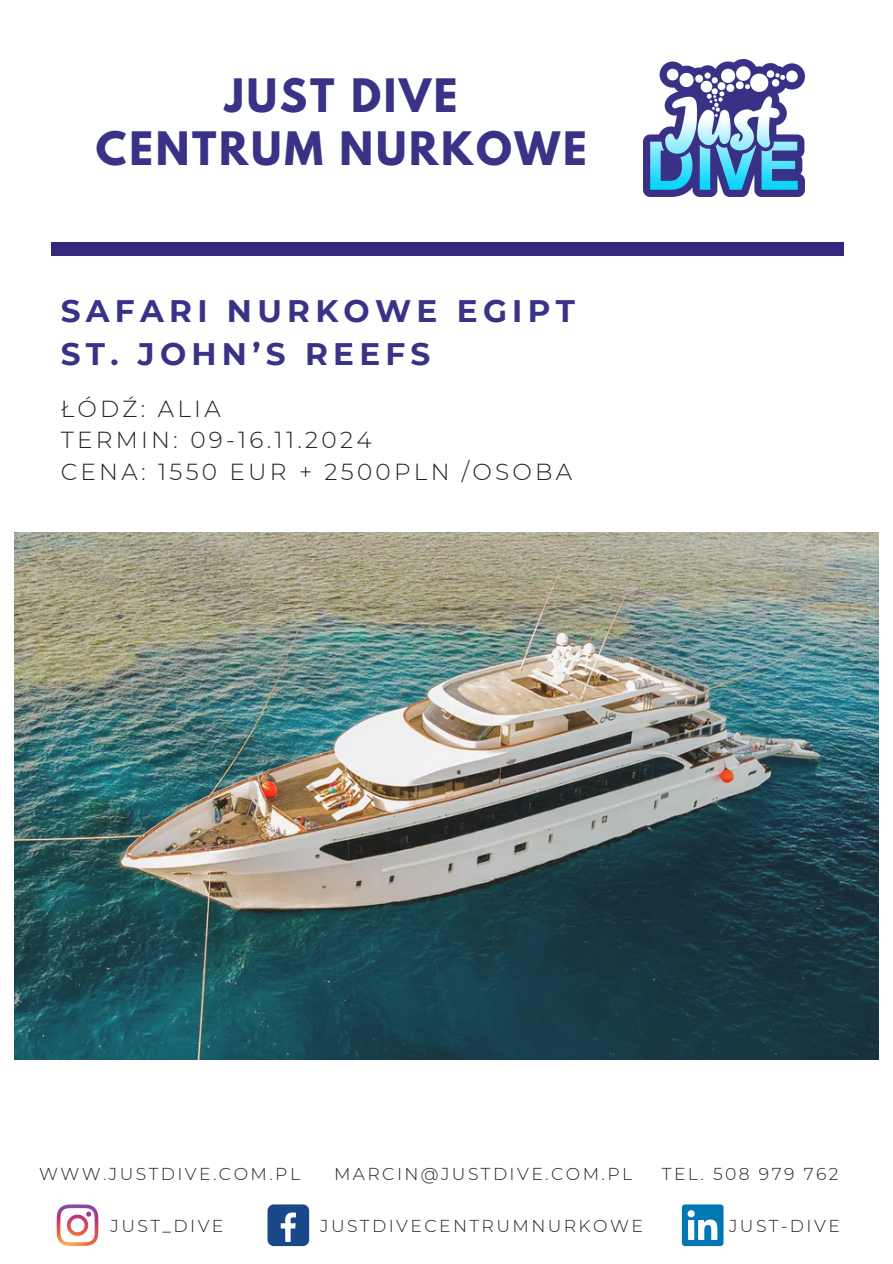
<style>
.page{position:relative;width:893px;height:1264px;background:#fff}
.page>*{position:absolute;margin:0;border:0;box-sizing:border-box;transform-origin:0 0}
.t1{font:700 40.8px/52.8px "League Spartan";letter-spacing:.065em;color:#3a3286;text-align:center}
.t2{font:700 31.05px/42.8px "Montserrat";letter-spacing:.17em;color:#3a3286}
.t3{font:300 23.1px/31.5px "Montserrat";letter-spacing:.14em;color:#232321}
.t4{font:300 17.25px "Montserrat";letter-spacing:.14em;color:#232321}
</style>
<div class="page">
<img style="left:14px;top:532px;width:864px;height:527px">
<div style="left:51px;top:242px;width:792px;height:14px;background:#33277e"></div>
<img style="left:643px;top:60px;width:161px;height:136px">
<svg style="left:57px;top:1204px;width:41px;height:41px"></svg>
<div style="left:267px;top:1204px;width:42px;height:41px;background:#1a4789;border-radius:6px"></div>
<svg style="left:281px;top:1212px;width:15px;height:29px"></svg>
<div style="left:681px;top:1204px;width:42px;height:41px;background:#0177b5;border-radius:3px"></div>
<svg style="left:687px;top:1210px;width:30px;height:29px"></svg>
<h2 class="t1" style="left:96px;top:74px;width:492px">JUST DIVE<br>CENTRUM NURKOWE</h2>
<p class="t2" style="left:61px;top:289px;width:515px">SAFARI NURKOWE EGIPT<br>ST. JOHN’S REEFS</p>
<p class="t3" style="left:61px;top:392px;width:513px">ŁÓDŹ: ALIA<br>TERMIN: 09-16.11.2024<br>CENA: 1550 EUR + 2500PLN /OSOBA</p>
<p class="t4" style="left:334px;top:1162px;width:299px">MARCIN@JUSTDIVE.COM.PL</p>
<p class="t4" style="left:662px;top:1162px;width:178px">TEL. 508 979 762</p>
<h3 class="t4" style="left:39px;top:1163px;width:262px">WWW.JUSTDIVE.COM.PL</h3>
<p class="t4" style="left:111px;top:1214px;width:114px">JUST_DIVE</p>
<p class="t4" style="left:320px;top:1214px;width:324px">JUSTDIVECENTRUMNURKOWE</p>
<p class="t4" style="left:729px;top:1214px;width:112px">JUST-DIVE</p>
</div>
